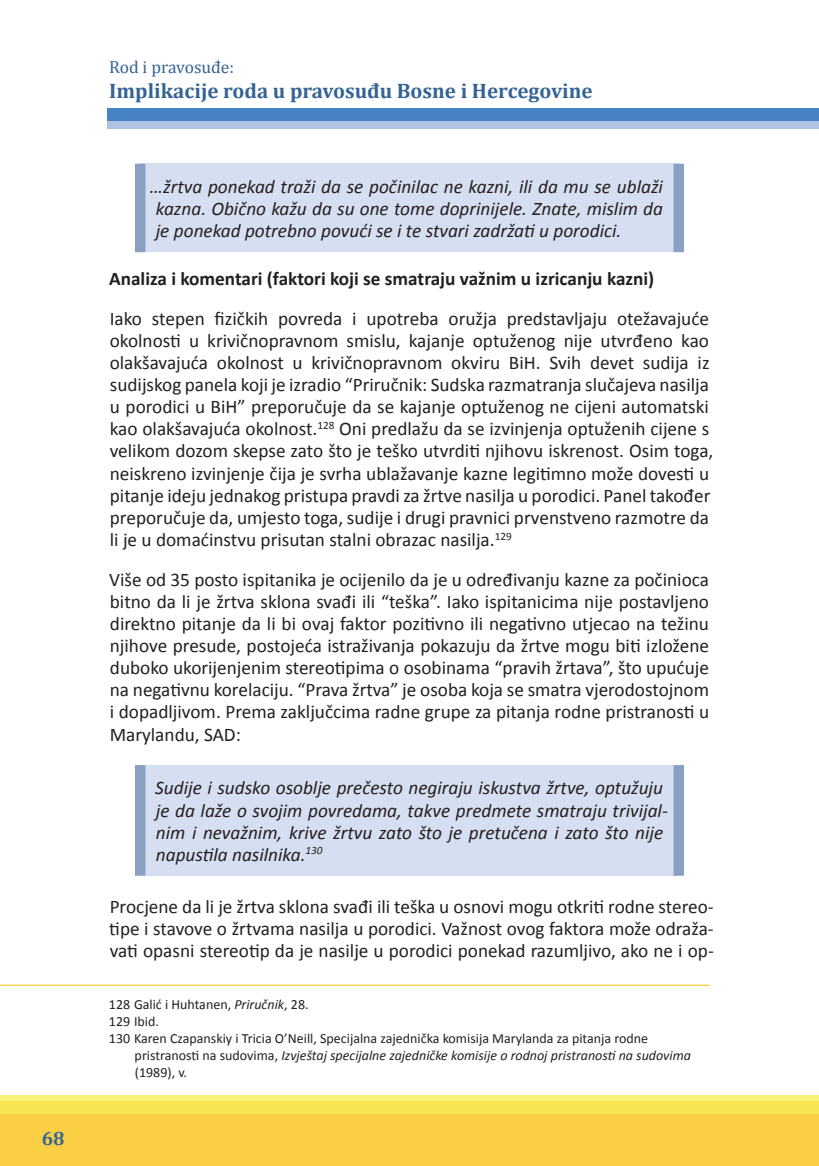
<style>
.page{position:relative;width:819px;height:1166px;background:#fff}
.page>*{position:absolute;margin:0;border:0;box-sizing:border-box;transform-origin:0 0}
.t1{font:700 21px "Cambria";color:#346395}
.t2{font:19.25px/22.1px "Calibri";color:#231f20;text-align:justify}
.t3{font:italic 19.25px/22.1px "Calibri";color:#231f20;text-align:justify}
.t4{font:700 19.25px "Calibri";color:#231f20}
.t5{font:700 19.25px "Cambria";color:#346395}
.t6{font:17.5px "Cambria";color:#346395}
.t7{font:14px "Calibri";color:#231f20}
.t8{font:italic 14px "Calibri";color:#231f20}
.s1{font-style:italic}
.s2{font-style:normal}
</style>
<div class="page">
<div style="left:107px;top:108px;width:711px;height:13px;background:#4783c4"></div>
<div style="left:107px;top:121px;width:711px;height:8px;background:#b0c2e3"></div>
<div style="left:0;top:1114px;width:819px;height:52px;background:#facf44"></div>
<div style="left:0;top:1100px;width:819px;height:14px;background:#f8e453"></div>
<div style="left:0;top:1094px;width:819px;height:6px;background:#f8f27b"></div>
<div style="left:140px;top:164px;width:538px;height:88px;background:#d5dff1"></div>
<div style="left:135px;top:164px;width:10px;height:88px;background:#8aa0c3"></div>
<div style="left:673px;top:164px;width:11px;height:88px;background:#8aa0c3"></div>
<div style="left:140px;top:765px;width:538px;height:111px;background:#d5dff1"></div>
<div style="left:135px;top:765px;width:10px;height:111px;background:#8aa0c3"></div>
<div style="left:673px;top:765px;width:11px;height:111px;background:#8aa0c3"></div>
<hr style="left:0;top:984px;width:709px;height:2px;background:#fad044">
<p class="t5" style="left:42px;top:1125px;width:24px">68</p>
<p class="t6" style="left:109px;top:57px;width:126px">Rod i pravosuđe:</p>
<p class="t1" style="left:109px;top:76px;width:485px">Implikacije roda u pravosuđu Bosne i Hercegovine</p>
<p class="t3" style="left:156px;top:175px;width:509px;text-indent:-6px">…žrtva ponekad traži da se počinilac ne kazni, ili da mu se ublaži kazna. Obično kažu da su one tome doprinijele. Znate, mislim da je ponekad potrebno povući se i te stvari zadržati u porodici.</p>
<p class="t4" style="left:109px;top:266px;width:546px">Analiza i komentari (faktori koji se smatraju važnim u izricanju kazni)</p>
<p class="t2" style="left:110px;top:307px;width:605px;text-align:left">Iako stepen fizičkih povreda i upotreba oružja predstavljaju otežavajuće okolnosti u krivičnopravnom smislu, kajanje optuženog nije utvrđeno kao olakšavajuća okolnost u krivičnopravnom okviru BiH. Svih devet sudija iz sudijskog panela koji je izradio “Priručnik: Sudska razmatranja slučajeva nasilja u porodici u BiH” preporučuje da se kajanje optuženog ne cijeni automatski kao olakšavajuća okolnost.<sup>128</sup> Oni predlažu da se izvinjenja optuženih cijene s velikom dozom skepse zato što je teško utvrditi njihovu iskrenost. Osim toga, neiskreno izvinjenje čija je svrha ublažavanje kazne legitimno može dovesti u pitanje ideju jednakog pristupa pravdi za žrtve nasilja u porodici. Panel također preporučuje da, umjesto toga, sudije i drugi pravnici prvenstveno razmotre da li je u domaćinstvu prisutan stalni obrazac nasilja.<sup>129</sup></p>
<p class="t2" style="left:109px;top:568px;width:601px">Više od 35 posto ispitanika je ocijenilo da je u određivanju kazne za počinioca bitno da li je žrtva sklona svađi ili “teška”. Iako ispitanicima nije postavljeno direktno pitanje da li bi ovaj faktor pozitivno ili negativno utjecao na težinu njihove presude, postojeća istraživanja pokazuju da žrtve mogu biti izložene duboko ukorijenjenim stereotipima o osobinama “pravih žrtava”, što upućuje na negativnu korelaciju. “Prava žrtva” je osoba koja se smatra vjerodostojnom i dopadljivom. Prema zaključcima radne grupe za pitanja rodne pristranosti u Marylandu, SAD:</p>
<p class="t3" style="left:155px;top:776px;width:514px;text-align:left">Sudije i sudsko osoblje prečesto negiraju iskustva žrtve, optužuju je da laže o svojim povredama, takve predmete smatraju trivijal&shy;nim i nevažnim, krive žrtvu zato što je pretučena i zato što nije napustila nasilnika.<sup>130</sup></p>
<p class="t2" style="left:109px;top:895px;width:606px">Procjene da li je žrtva sklona svađi ili teška u osnovi mogu otkriti rodne stereo&shy;tipe i stavove o žrtvama nasilja u porodici. Važnost ovog faktora može odraža&shy;vati opasni stereotip da je nasilje u porodici ponekad razumljivo, ako ne i op-</p>
<p class="t7" style="left:109px;top:996px;width:201px">128 Galić i Huhtanen, <span class="s1">Priručnik</span>, 28.</p>
<p class="t7" style="left:109px;top:1013px;width:52px">129 Ibid.</p>
<p class="t7" style="left:109px;top:1029px;width:540px">130 Karen Czapanskiy i Tricia O’Neill, Specijalna zajednička komisija Marylanda za pitanja rodne</p>
<p class="t8" style="left:135px;top:1045px;width:558px"><span class="s2">pristranosti na sudovima,</span> Izvještaj specijalne zajedničke komisije o rodnoj pristranosti na sudovima</p>
<p class="t7" style="left:135px;top:1063px;width:54px">(1989), v.</p>
</div>
